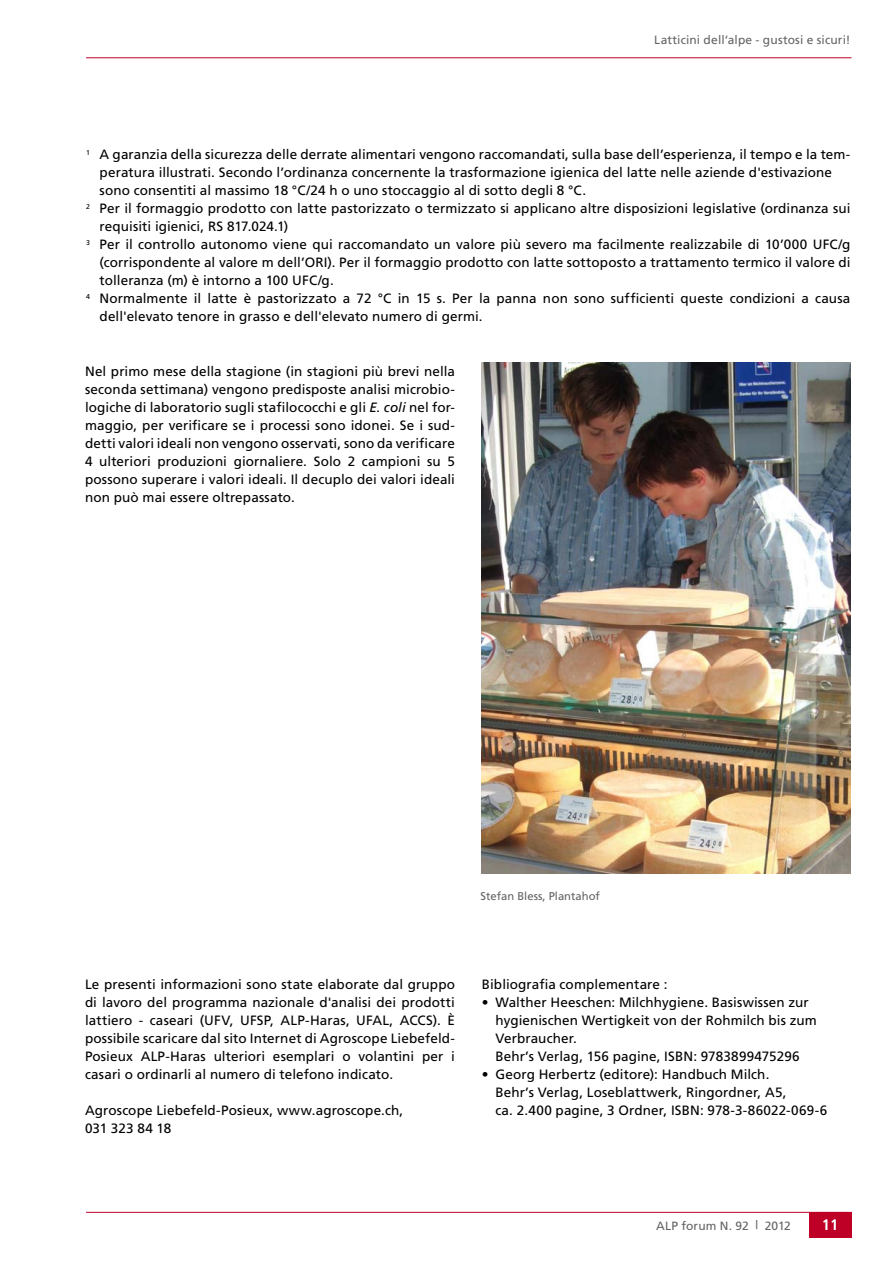
<style>
.page{position:relative;width:893px;height:1263px;background:#fff}
.page>*{position:absolute;margin:0;border:0;box-sizing:border-box;transform-origin:0 0}
.t1{font:15px "Frutiger";color:#fff}
.t2{font:13.5px/18px "Frutiger";letter-spacing:.005em;color:#000}
.t3{font:12px "Frutiger";letter-spacing:.01em;color:#636363}
.t4{font:11.25px "Frutiger";color:#636363}
.s1{font-style:italic}
</style>
<div class="page">
<hr style="left:86px;top:1212px;width:765px;height:1px;background:#be0027">
<div style="left:809px;top:1212px;width:42px;height:25px;background:#be0027"></div>
<hr style="left:86px;top:57px;width:765px;height:1px;background:#be0027">
<img style="left:481px;top:363px;width:369px;height:511px">
<p class="t3" style="left:654px;top:35px;width:198px">Latticini dell‘alpe - gustosi e sicuri!</p>
<p class="t2" style="left:86px;top:147px;width:766px"><sup>1</sup> A garanzia della sicurezza delle derrate alimentari vengono raccomandati, sulla base dell’esperienza, il tempo e la tem-</p>
<p class="t2" style="left:100px;top:165px;width:734px">peratura illustrati. Secondo l’ordinanza concernente la trasformazione igienica del latte nelle aziende d<span class="s1">'</span>estivazione</p>
<p class="t2" style="left:100px;top:183px;width:488px">sono consentiti al massimo 18 °C/24 h o uno stoccaggio al di sotto degli 8 °C.</p>
<p class="t2" style="left:86px;top:201px;width:766px"><sup>2</sup> Per il formaggio prodotto con latte pastorizzato o termizzato si applicano altre disposizioni legislative (ordinanza sui</p>
<p class="t2" style="left:100px;top:219px;width:190px">requisiti igienici, RS 817.024.1)</p>
<p class="t2" style="left:86px;top:237px;width:766px"><sup>3</sup> Per il controllo autonomo viene qui raccomandato un valore più severo ma facilmente realizzabile di 10’000 UFC/g</p>
<p class="t2" style="left:100px;top:255px;width:752px">(corrispondente al valore m dell’ORI). Per il formaggio prodotto con latte sottoposto a trattamento termico il valore di</p>
<p class="t2" style="left:100px;top:273px;width:236px">tolleranza (m) è intorno a 100 UFC/g.</p>
<p class="t2" style="left:86px;top:291px;width:766px"><sup>4</sup> Normalmente il latte è pastorizzato a 72 °C in 15 s. Per la panna non sono sufficienti queste condizioni a causa</p>
<p class="t2" style="left:100px;top:309px;width:385px">dell'elevato tenore in grasso e dell'elevato numero di germi.</p>
<p class="t2" style="left:85px;top:364px;width:371px;text-align:justify">Nel primo mese della stagione (in stagioni più brevi nella seconda settimana) vengono predisposte analisi microbio&shy;logiche di laboratorio sugli stafilococchi e gli <span class="s1">E. coli</span> nel for&shy;maggio, per verificare se i processi sono idonei. Se i sud&shy;detti valori ideali non vengono osservati, sono da verificare 4 ulteriori produzioni giornaliere. Solo 2 campioni su 5 possono superare i valori ideali. Il decuplo dei valori ideali non può mai essere oltrepassato.</p>
<p class="t4" style="left:480px;top:892px;width:121px">Stefan Bless, Plantahof</p>
<p class="t2" style="left:85px;top:976px;width:371px;text-align:justify">Le presenti informazioni sono state elaborate dal gruppo di lavoro del programma nazionale d'analisi dei prodotti lattiero - caseari (UFV, UFSP, ALP-Haras, UFAL, ACCS). È possibile scaricare dal sito Internet di Agroscope Liebefeld-Posieux ALP-Haras ulteriori esemplari o volantini per i casari o ordinarli al numero di telefono indicato.</p>
<p class="t2" style="left:85px;top:1102px;width:320px">Agroscope Liebefeld-Posieux, www.agroscope.ch,<br>031 323 84 18</p>
<p class="t2" style="left:482px;top:976px;width:187px">Bibliografia complementare :</p>
<p class="t2" style="left:495px;top:994px;width:323px;text-indent:-14px">• Walther Heeschen: Milchhygiene. Basiswissen zur hygienischen Wertigkeit von der Rohmilch bis zum Verbraucher.<br>Behr’s Verlag, 156 pagine, ISBN: 9783899475296</p>
<p class="t2" style="left:495px;top:1066px;width:333px;text-indent:-14px">• Georg Herbertz (editore): Handbuch Milch.<br>Behr’s Verlag, Loseblattwerk, Ringordner, A5,<br>ca. 2.400 pagine, 3 Ordner, ISBN: 978-3-86022-069-6</p>
<p class="t3" style="left:656px;top:1221px;width:136px">ALP forum N. 92 | 2012</p>
<p class="t1" style="left:822px;top:1219px;width:18px">11</p>
</div>
